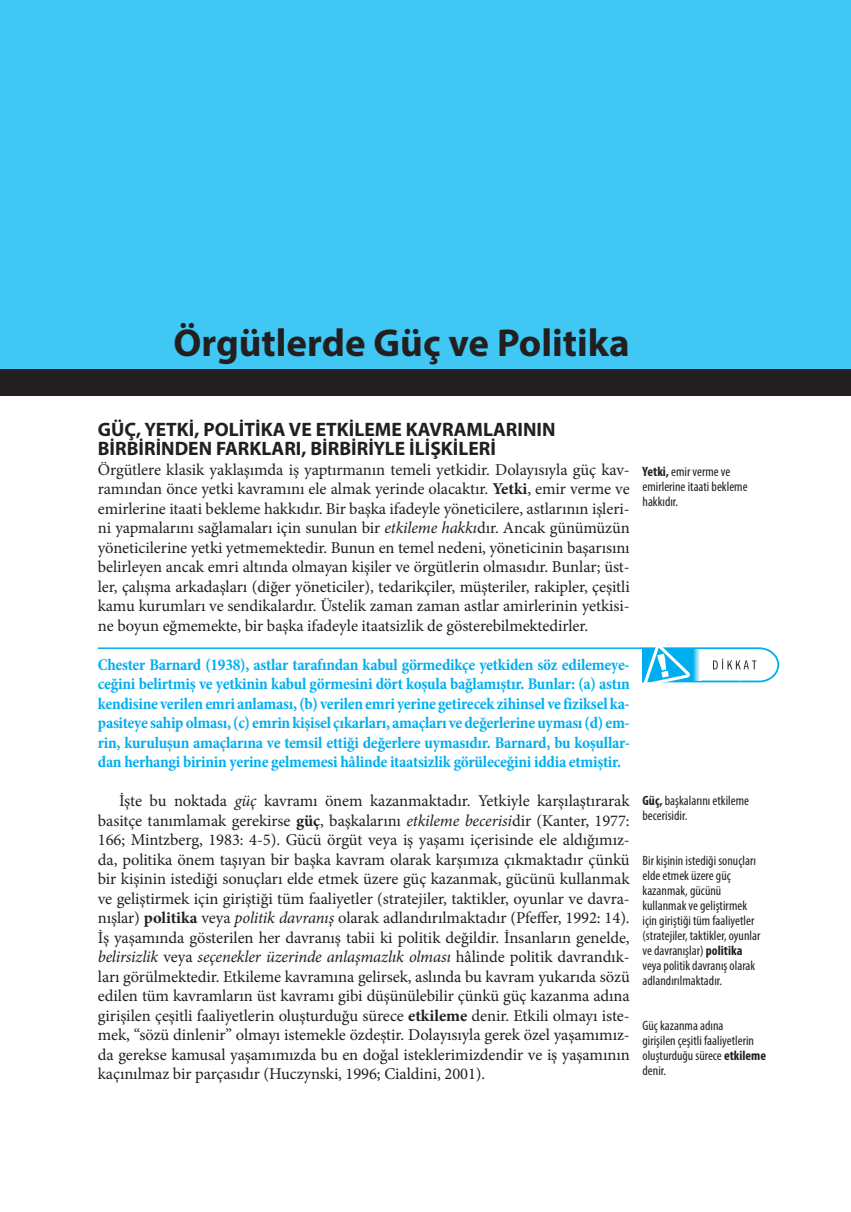
<style>
.page{position:relative;width:851px;height:1212px;background:#fff}
.page>*{position:absolute;margin:0;border:0;box-sizing:border-box;transform-origin:0 0}
.t1{font:700 39px "Myriad Pro";color:#231f20}
.t2{font:700 19.5px/19.5px "Myriad Pro";color:#231f20}
.t3{font:16.5px/19.5px "Minion Pro";letter-spacing:-.005em;color:#231f20;text-align:justify}
.t4{font:700 condensed 16.5px/19.5px "Minion Pro";letter-spacing:-.015em;color:#00aeef;text-align:justify}
.t5{font:condensed 13.5px/15px "Myriad Pro";color:#231f20}
.s1{font-weight:700}
.s2{font-style:italic}
</style>
<div class="page">
<div style="left:0;top:0;width:850px;height:395px;background:#40c7f4"></div>
<div style="left:0;top:369px;width:850px;height:27px;background:#231f20"></div>
<hr style="left:98px;top:647px;width:544px;height:2px;background:#00aeef">
<svg style="left:642px;top:647px;width:137px;height:36px"></svg>
<h1 class="t1" style="left:173px;top:317px;width:458px">Örgütlerde Güç ve Politika</h1>
<p class="t2" style="left:98px;top:419px;width:459px">GÜÇ, YETKİ, POLİTİKA VE ETKİLEME KAVRAMLARININ<br>BİRBİRİNDEN FARKLARI, BİRBİRİYLE İLİŞKİLERİ</p>
<p class="t3" style="left:98px;top:460px;width:533px">Örgütlere klasik yaklaşımda iş yaptırmanın temeli yetkidir. Dolayısıyla güç kav&shy;ramından önce yetki kavramını ele almak yerinde olacaktır. <span class="s1">Yetki</span>, emir verme ve emirlerine itaati bekleme hakkıdır. Bir başka ifadeyle yöneticilere, astlarının işleri&shy;ni yapmalarını sağlamaları için sunulan bir <span class="s2">etkileme hakkı</span>dır. Ancak günümüzün yöneticilerine yetki yetmemektedir. Bunun en temel nedeni, yöneticinin başarısını belirleyen ancak emri altında olmayan kişiler ve örgütlerin olmasıdır. Bunlar; üst&shy;ler, çalışma arkadaşları (diğer yöneticiler), tedarikçiler, müşteriler, rakipler, çeşitli kamu kurumları ve sendikalardır. Üstelik zaman zaman astlar amirlerinin yetkisi&shy;ne boyun eğmemekte, bir başka ifadeyle itaatsizlik de gösterebilmektedirler.</p>
<p class="t4" style="left:98px;top:654px;width:533px">Chester Barnard (1938), astlar tarafından kabul görmedikçe yetkiden söz edilemeye&shy;ceğini belirtmiş ve yetkinin kabul görmesini dört koşula bağlamıştır. Bunlar: (a) astın kendisine verilen emri anlaması, (b) verilen emri yerine getirecek zihinsel ve fiziksel ka&shy;pasiteye sahip olması, (c) emrin kişisel çıkarları, amaçları ve değerlerine uyması (d) em&shy;rin, kuruluşun amaçlarına ve temsil ettiği değerlere uymasıdır. Barnard, bu koşullar&shy;dan herhangi birinin yerine gelmemesi hâlinde itaatsizlik görüleceğini iddia etmiştir.</p>
<p class="t3" style="left:98px;top:791px;width:533px;text-indent:21px">İşte bu noktada <span class="s2">güç</span> kavramı önem kazanmaktadır. Yetkiyle karşılaştırarak basitçe tanımlamak gerekirse <span class="s1">güç</span>, başkalarını <span class="s2">etkileme becerisi</span>dir (Kanter, 1977:<br>166; Mintzberg, 1983: 4-5). Gücü örgüt veya iş yaşamı içerisinde ele aldığımız&shy;da, politika önem taşıyan bir başka kavram olarak karşımıza çıkmaktadır çünkü bir kişinin istediği sonuçları elde etmek üzere güç kazanmak, gücünü kullanmak ve geliştirmek için giriştiği tüm faaliyetler (stratejiler, taktikler, oyunlar ve davra&shy;nışlar) <span class="s1">politika</span> veya <span class="s2">politik davranış</span> olarak adlandırılmaktadır (Pfef-fer, 1992: 14).<br>İş yaşamında gösterilen her davranış tabii ki politik değildir. İnsanların genelde, <span class="s2">belirsizlik</span> veya <span class="s2">seçenekler üzerinde anlaşmazlık olması</span> hâlinde politik davrandık&shy;ları görülmektedir. Etkileme kavramına gelirsek, aslında bu kavram yukarıda sözü edilen tüm kavramların üst kavramı gibi düşünülebilir çünkü güç kazanma adına girişilen çeşitli faaliyetlerin oluşturduğu sürece <span class="s1">etkileme</span> denir. Etkili olmayı iste&shy;mek, “sözü dinlenir” olmayı istemekle özdeştir. Dolayısıyla gerek özel yaşamımız&shy;da gerekse kamusal yaşamımızda bu en doğal isteklerimizdendir ve iş yaşamının kaçınılmaz bir parçasıdır (Huczynski, 1996; Cialdini, 2001).</p>
<p class="t5" style="left:642px;top:464px;width:107px"><span class="s1">Yetki,</span> emir verme ve emirlerine itaati bekleme hakkıdır.</p>
<p class="t5" style="left:642px;top:793px;width:108px"><span class="s1">Güç,</span> başkalarını etkileme becerisidir.</p>
<p class="t5" style="left:642px;top:853px;width:119px">Bir kişinin istediği sonuçları elde etmek üzere güç kazanmak, gücünü kullanmak ve geliştirmek için giriştiği tüm faaliyetler (stratejiler, taktikler, oyunlar ve davranışlar) <span class="s1">politika </span>veya politik davranış olarak adlandırılmaktadır.</p>
<p class="t5" style="left:642px;top:1018px;width:125px">Güç kazanma adına<br>girişilen çeşitli faaliyetlerin oluşturduğu sürece <span class="s1">etkileme </span>denir.</p>
</div>
